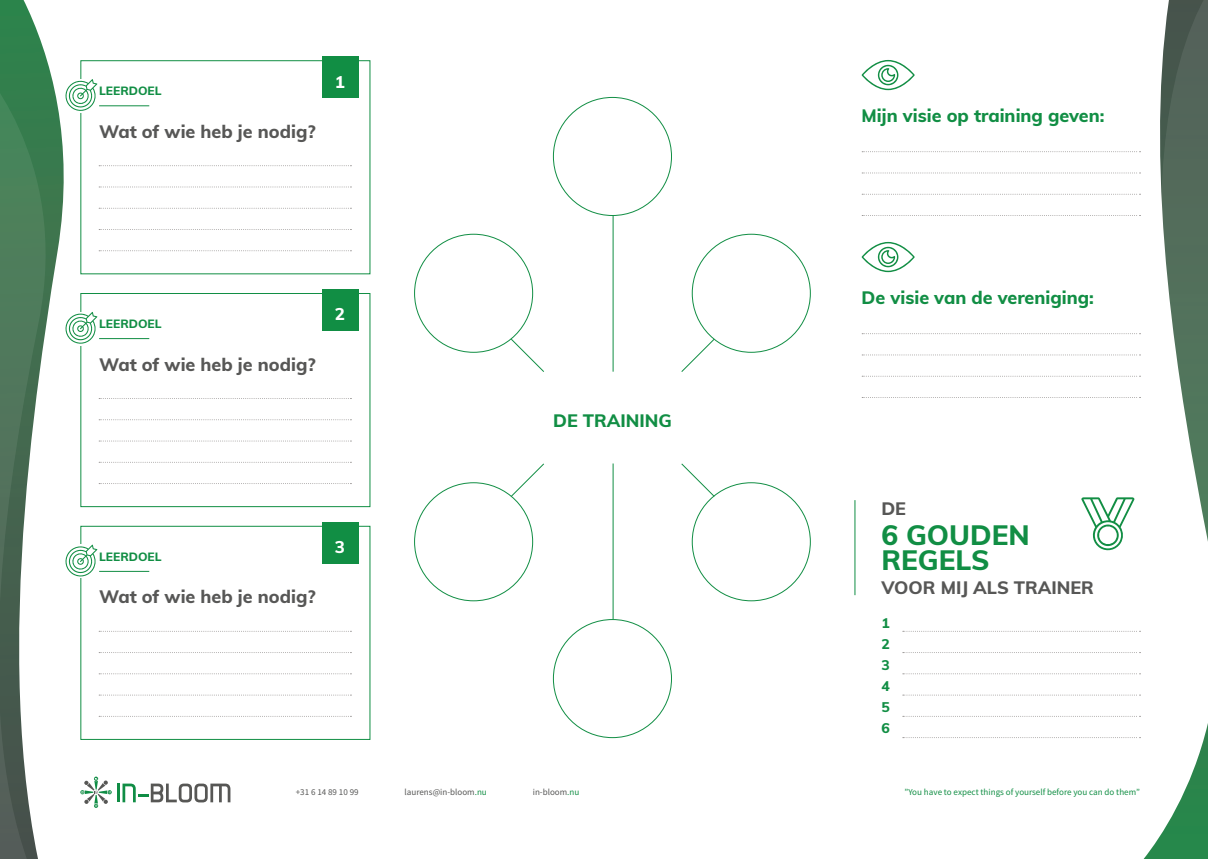
<style>
.page{position:relative;width:1208px;height:859px;background:#fff}
.page>*{position:absolute;margin:0;border:0;box-sizing:border-box;transform-origin:0 0}
.t1{font:800 28px/25px "Muli";color:#118e44}
.t2{font:800 18px "Muli";color:#575756}
.t3{font:800 18px "Muli";color:#118e44}
.t4{font:800 17px "Muli";color:#fff}
.t5{font:800 14px "Muli";color:#118e44}
.t6{font:800 12px "Muli";color:#118e44}
.t7{font:9px "Source Sans Pro";color:#118e44}
.t8{font:9px "Source Sans Pro";color:#575756}
.s1{color:#118e44}
</style>
<div class="page">
<svg style="left:0;top:0;width:125px;height:803px"></svg>
<svg style="left:0;top:60px;width:47px;height:799px"></svg>
<hr style="left:117px;top:784px;width:3px;height:18px;background:#108d45">
<svg style="left:122px;top:784px;width:108px;height:18px"></svg>
<svg style="left:80px;top:777px;width:32px;height:31px"></svg>
<svg style="left:1139px;top:0;width:69px;height:859px"></svg>
<hr style="left:99px;top:571px;width:50px;height:1px;background:#118e44">
<svg style="left:99px;top:652px;width:252px;height:1px"></svg>
<svg style="left:99px;top:673px;width:252px;height:1px"></svg>
<svg style="left:99px;top:695px;width:252px;height:1px"></svg>
<svg style="left:99px;top:716px;width:252px;height:1px"></svg>
<div style="left:80px;top:526px;width:290px;height:214px;border:1px solid #118e44"></div>
<svg style="left:99px;top:631px;width:252px;height:1px"></svg>
<div style="left:322px;top:522px;width:36px;height:42px;background:#118e44"></div>
<svg style="left:65px;top:576px;width:32px;height:2px"></svg>
<svg style="left:65px;top:545px;width:32px;height:31px"></svg>
<hr style="left:99px;top:338px;width:50px;height:1px;background:#118e44">
<svg style="left:99px;top:419px;width:252px;height:1px"></svg>
<svg style="left:99px;top:440px;width:252px;height:1px"></svg>
<svg style="left:99px;top:462px;width:252px;height:1px"></svg>
<svg style="left:99px;top:483px;width:252px;height:1px"></svg>
<div style="left:80px;top:293px;width:290px;height:214px;border:1px solid #118e44"></div>
<svg style="left:99px;top:398px;width:252px;height:1px"></svg>
<div style="left:322px;top:289px;width:36px;height:42px;background:#118e44"></div>
<div style="left:65px;top:312px;width:32px;height:33px;background:#fff"></div>
<svg style="left:65px;top:312px;width:32px;height:32px"></svg>
<hr style="left:99px;top:105px;width:50px;height:1px;background:#118e44">
<svg style="left:99px;top:186px;width:252px;height:1px"></svg>
<svg style="left:99px;top:208px;width:252px;height:1px"></svg>
<svg style="left:99px;top:229px;width:252px;height:1px"></svg>
<svg style="left:99px;top:250px;width:252px;height:1px"></svg>
<svg style="left:99px;top:165px;width:252px;height:1px"></svg>
<div style="left:322px;top:56px;width:36px;height:42px;background:#118e44"></div>
<div style="left:65px;top:79px;width:32px;height:33px;background:#fff"></div>
<svg style="left:65px;top:79px;width:32px;height:32px"></svg>
<svg style="left:862px;top:172px;width:278px;height:1px"></svg>
<svg style="left:862px;top:194px;width:278px;height:1px"></svg>
<svg style="left:862px;top:215px;width:278px;height:1px"></svg>
<svg style="left:862px;top:151px;width:278px;height:1px"></svg>
<svg style="left:861px;top:60px;width:53px;height:30px"></svg>
<svg style="left:862px;top:354px;width:278px;height:1px"></svg>
<svg style="left:862px;top:376px;width:278px;height:1px"></svg>
<svg style="left:862px;top:397px;width:278px;height:1px"></svg>
<svg style="left:862px;top:333px;width:278px;height:1px"></svg>
<svg style="left:861px;top:242px;width:53px;height:30px"></svg>
<hr style="left:854px;top:500px;width:1px;height:95px;background:#118e44">
<svg style="left:902px;top:652px;width:238px;height:1px"></svg>
<svg style="left:902px;top:673px;width:238px;height:1px"></svg>
<svg style="left:902px;top:695px;width:238px;height:1px"></svg>
<svg style="left:902px;top:716px;width:238px;height:1px"></svg>
<svg style="left:902px;top:737px;width:238px;height:1px"></svg>
<svg style="left:902px;top:631px;width:238px;height:1px"></svg>
<svg style="left:1081px;top:497px;width:53px;height:53px"></svg>
<hr style="left:612px;top:216px;width:1px;height:156px;background:#118e44">
<hr style="left:612px;top:463px;width:1px;height:156px;background:#118e44">
<svg style="left:681px;top:338px;width:34px;height:34px"></svg>
<svg style="left:681px;top:463px;width:34px;height:35px"></svg>
<svg style="left:510px;top:338px;width:34px;height:34px"></svg>
<svg style="left:510px;top:463px;width:34px;height:35px"></svg>
<p class="t6" style="left:99px;top:82px;width:64px">LEERDOEL</p>
<p class="t2" style="left:99px;top:118px;width:218px">Wat of wie heb je nodig?</p>
<p class="t4" style="left:335px;top:69px;width:12px">1</p>
<p class="t6" style="left:99px;top:315px;width:64px">LEERDOEL</p>
<p class="t2" style="left:99px;top:351px;width:218px">Wat of wie heb je nodig?</p>
<p class="t4" style="left:335px;top:302px;width:12px">2</p>
<p class="t6" style="left:99px;top:548px;width:64px">LEERDOEL</p>
<p class="t2" style="left:99px;top:584px;width:218px">Wat of wie heb je nodig?</p>
<p class="t4" style="left:335px;top:535px;width:12px">3</p>
<p class="t3" style="left:553px;top:407px;width:120px">DE TRAINING</p>
<p class="t3" style="left:861px;top:103px;width:244px">Mijn visie op training geven:</p>
<p class="t3" style="left:861px;top:285px;width:234px">De visie van de vereniging:</p>
<p class="t2" style="left:881px;top:496px;width:26px">DE</p>
<p class="t1" style="left:881px;top:521px;width:150px">6 GOUDEN<br>REGELS</p>
<p class="t2" style="left:881px;top:575px;width:214px">VOOR MIJ ALS TRAINER</p>
<p class="t5" style="left:881px;top:613px;width:10px">1</p>
<p class="t5" style="left:881px;top:634px;width:10px">2</p>
<p class="t5" style="left:881px;top:655px;width:10px">3</p>
<p class="t5" style="left:881px;top:676px;width:10px">4</p>
<p class="t5" style="left:881px;top:697px;width:10px">5</p>
<p class="t5" style="left:881px;top:718px;width:10px">6</p>
<p class="t8" style="left:296px;top:786px;width:64px">+31 6 14 89 10 99</p>
<p class="t8" style="left:404px;top:786px;width:84px">laurens@in-bloom<span class="s1">.nu</span></p>
<p class="t8" style="left:533px;top:786px;width:48px">in-bloom<span class="s1">.nu</span></p>
<p class="t7" style="left:904px;top:786px;width:237px">”You have to expect things of yourself before you can do them”</p>
</div>
